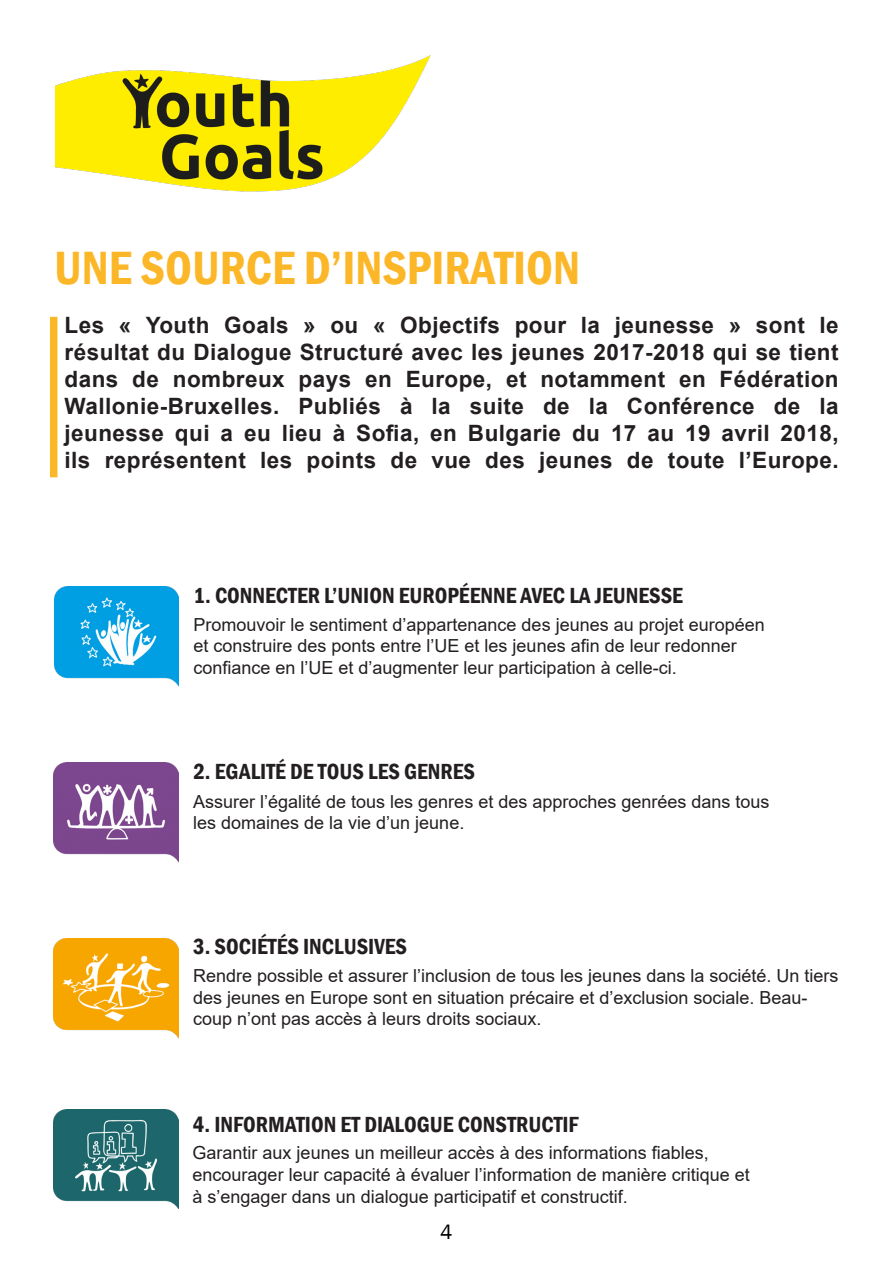
<style>
.page{position:relative;width:893px;height:1263px;background:#fff}
.page>*{position:absolute;margin:0;border:0;box-sizing:border-box;transform-origin:0 0}
.t1{font:600 condensed 48px "Franklin Gothic";color:#fcb728}
.t2{font:700 22.5px/27px "Arial";letter-spacing:.02em;color:#231f20;text-align:justify}
.t3{font:600 condensed 22.5px "Franklin Gothic";color:#231f20}
.t4{font:21px "Franklin Gothic";color:#000}
.t5{font:18px/21.6px "Arial";color:#231f20}
</style>
<div class="page">
<img style="left:55px;top:55px;width:376px;height:137px">
<div style="left:50px;top:317px;width:7px;height:160px;background:#fcb728"></div>
<img style="left:54px;top:587px;width:125px;height:100px">
<img style="left:54px;top:763px;width:125px;height:100px">
<img style="left:54px;top:938px;width:125px;height:100px">
<img style="left:54px;top:1109px;width:125px;height:100px">
<p class="t1" style="left:54px;top:236px;width:528px">UNE SOURCE D’INSPIRATION</p>
<p class="t2" style="left:65px;top:312px;width:776px">Les « Youth Goals » ou « Objectifs pour la jeunesse » sont le résultat du Dialogue Structuré avec les jeunes 2017-2018 qui se tient dans de nombreux pays en Europe, et notamment en Fédération Wallonie-Bruxelles. Publiés à la suite de la Conférence de la jeunesse qui a eu lieu à Sofia, en Bulgarie du 17 au 19 avril 2018, ils représentent les points de vue des jeunes de toute l’Europe.</p>
<p class="t3" style="left:193px;top:580px;width:491px">1. CONNECTER L’UNION EUROPÉENNE AVEC LA JEUNESSE</p>
<p class="t5" style="left:193px;top:613px;width:573px">Promouvoir le sentiment d’appartenance des jeunes au projet européen</p>
<p class="t5" style="left:193px;top:635px;width:545px">et construire des ponts entre l’UE et les jeunes afin de leur redonner</p>
<p class="t5" style="left:193px;top:657px;width:485px">confiance en l’UE et d’augmenter leur participation à celle-ci.</p>
<p class="t3" style="left:193px;top:756px;width:283px">2. EGALITÉ DE TOUS LES GENRES</p>
<p class="t5" style="left:193px;top:790px;width:578px">Assurer l’égalité de tous les genres et des approches genrées dans tous</p>
<p class="t5" style="left:193px;top:812px;width:273px">les domaines de la vie d’un jeune.</p>
<p class="t3" style="left:193px;top:931px;width:215px">3. SOCIÉTÉS INCLUSIVES</p>
<p class="t5" style="left:193px;top:965px;width:647px">Rendre possible et assurer l’inclusion de tous les jeunes dans la société. Un tiers des jeunes en Europe sont en situation précaire et d’exclusion sociale. Beau&shy;coup n’ont pas accès à leurs droits sociaux.</p>
<p class="t3" style="left:193px;top:1110px;width:387px">4. INFORMATION ET DIALOGUE CONSTRUCTIF</p>
<p class="t5" style="left:193px;top:1142px;width:518px">Garantir aux jeunes un meilleur accès à des informations fiables,</p>
<p class="t5" style="left:193px;top:1164px;width:559px">encourager leur capacité à évaluer l’information de manière critique et</p>
<p class="t5" style="left:193px;top:1185px;width:437px">à s’engager dans un dialogue participatif et constructif.</p>
<p class="t4" style="left:440px;top:1218px;width:14px">4</p>
</div>
